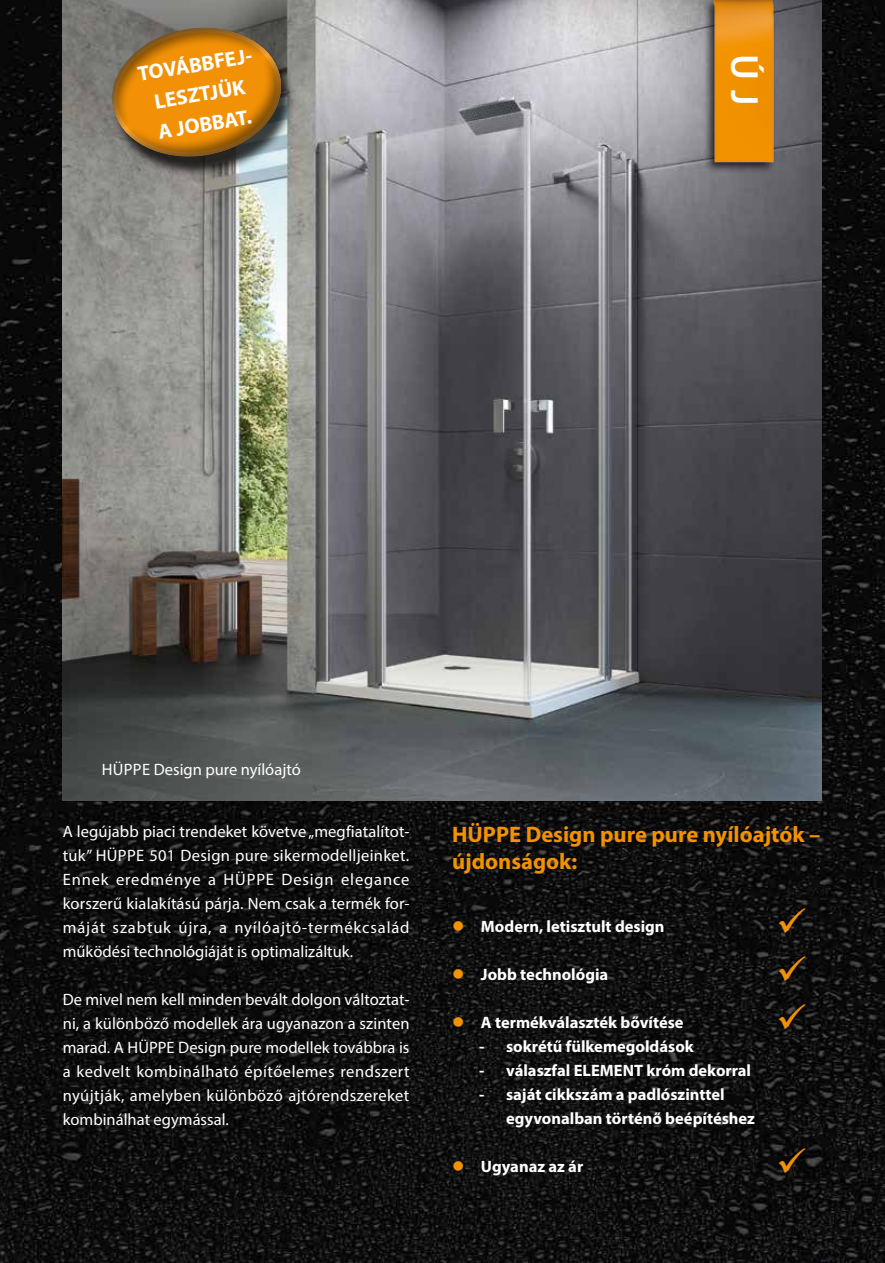
<style>
.page{position:relative;width:885px;height:1263px;background:#fff}
.page>*{position:absolute;margin:0;border:0;box-sizing:border-box;transform-origin:0 0}
.t1{font:600 39px "Myriad Pro";color:#fff}
.t2{font:700 22.5px/27px "Myriad Pro";color:#f39200}
.t3{font:700 21px/30px "Myriad Pro";color:#fff;text-align:center}
.t4{font:16.5px/24px "Myriad Pro";color:#fff;text-align:justify}
.t5{font:700 16.5px/24px "Myriad Pro";color:#fff}
.s1{color:#f39200}
</style>
<div class="page">
<img style="left:0;top:0;width:884px;height:1263px">
<img style="left:63px;top:0;width:758px;height:801px">
<img style="left:652px;top:0;width:206px;height:227px">
<div style="left:111px;top:33px;width:185px;height:145px;background:#000;opacity:.75"></div>
<svg style="left:87px;top:0;width:217px;height:172px;background:#a57e43"></svg>
<svg style="left:779px;top:907px;width:26px;height:26px"></svg>
<svg style="left:779px;top:955px;width:26px;height:26px"></svg>
<svg style="left:779px;top:1003px;width:26px;height:26px"></svg>
<svg style="left:779px;top:1147px;width:26px;height:26px"></svg>
<p class="t3" style="left:135px;top:59px;width:121px;rotate:-10deg">TOVÁBBFEJ-<br>LESZTJÜK<br>A JOBBAT.</p>
<h1 class="t1" style="left:769px;top:54px;width:54px;rotate:90deg">Ú J</h1>
<p class="t4" style="left:102px;top:757px;width:200px">HÜPPE Design pure nyílóajtó</p>
<p class="t4" style="left:63px;top:819px;width:348px">A legújabb piaci trendeket követve „megfiatalítot&shy;tuk” HÜPPE 501 Design pure sikermodelljeinket.<br>Ennek eredménye a HÜPPE Design elegance korszerű kialakítású párja. Nem csak a termék for&shy;máját szabtuk újra, a nyílóajtó-termékcsalád működési technológiáját is optimalizáltuk.</p>
<p class="t4" style="left:63px;top:988px;width:348px">De mivel nem kell minden bevált dolgon változtat&shy;ni, a különböző modellek ára ugyanazon a szinten marad. A HÜPPE Design pure modellek továbbra is a kedvelt kombinálható építőelemes rendszert nyújtják, amelyben különböző ajtórendszereket kombinálhat egymással.</p>
<h2 class="t2" style="left:452px;top:820px;width:370px">HÜPPE Design pure pure nyílóajtók – újdonságok:</h2>
<p class="t5" style="left:452px;top:914px;width:214px"><span class="s1">●</span> Modern, letisztult design</p>
<p class="t5" style="left:452px;top:962px;width:158px"><span class="s1">●</span> Jobb technológia</p>
<p class="t5" style="left:452px;top:1010px;width:233px"><span class="s1">●</span> A termékválaszték bővítése</p>
<p class="t5" style="left:479px;top:1034px;width:216px">- sokrétű fülkemegoldások</p>
<p class="t5" style="left:479px;top:1058px;width:273px">- válaszfal ELEMENT króm dekorral</p>
<p class="t5" style="left:506px;top:1082px;width:250px;text-indent:-27px">- saját cikkszám a padlószinttel egyvonalban történő beépítéshez</p>
<p class="t5" style="left:452px;top:1154px;width:133px"><span class="s1">●</span> Ugyanaz az ár</p>
</div>
